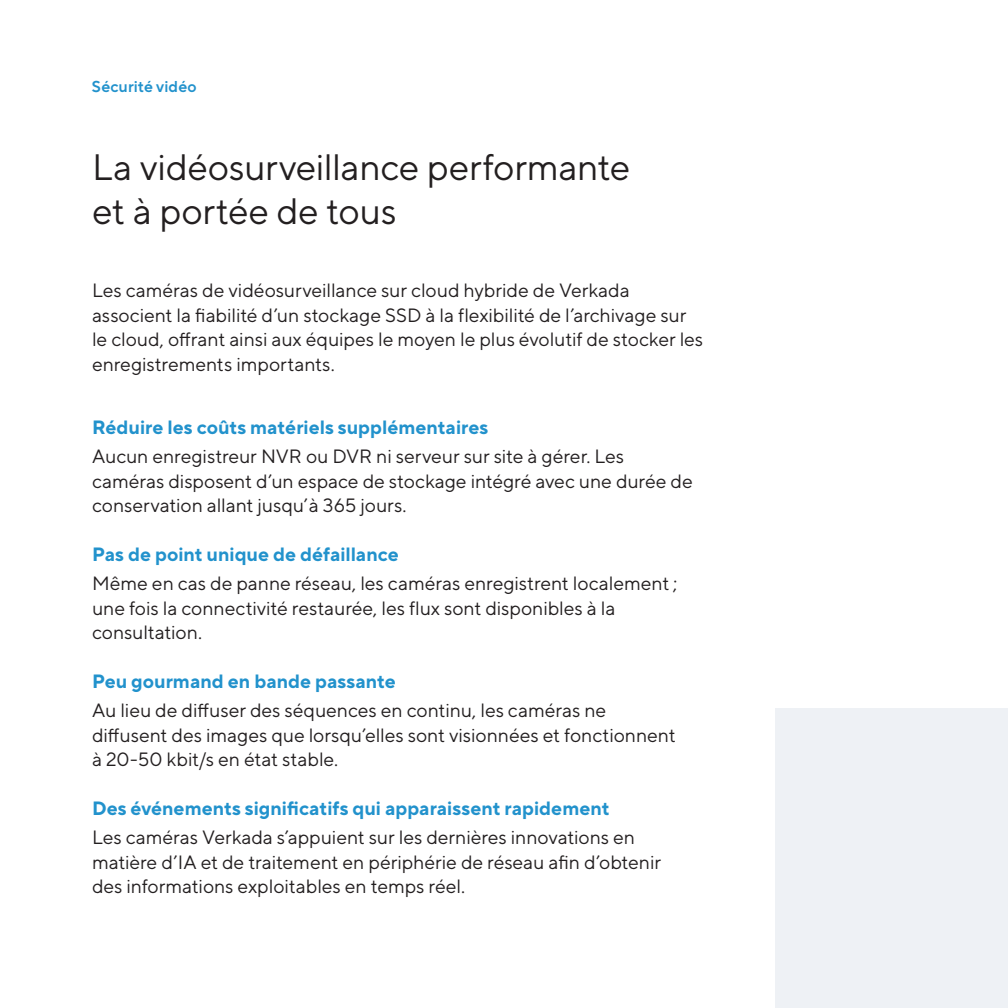
<style>
.page{position:relative;width:1008px;height:1008px;background:#fff}
.page>*{position:absolute;margin:0;border:0;box-sizing:border-box;transform-origin:0 0}
.t1{font:36.75px/43.8px "TT Norms Pro";letter-spacing:-.01em;color:#231f20}
.t2{font:19.25px/24.5px "TT Norms Pro";color:#231f20}
.t3{font:700 19.25px "TT Norms Pro";color:#2292cc}
.t4{font:600 15.75px "TT Norms Pro";letter-spacing:.005em;color:#2292cc}
</style>
<div class="page">
<div style="left:775px;top:709px;width:233px;height:299px;background:#eef1f5"></div>
<p class="t4" style="left:92px;top:75px;width:106px">Sécurité vidéo</p>
<p class="t1" style="left:92px;top:143px;width:540px">La vidéosurveillance performante et à portée de tous</p>
<p class="t2" style="left:92px;top:277px;width:613px">Les caméras de vidéosurveillance sur cloud hybride de Verkada associent la fiabilité d’un stockage SSD à la flexibilité de l’archivage sur le cloud, offrant ainsi aux équipes le moyen le plus évolutif de stocker les enregistrements importants.</p>
<p class="t3" style="left:92px;top:413px;width:398px">Réduire les coûts matériels supplémentaires</p>
<p class="t2" style="left:92px;top:443px;width:602px">Aucun enregistreur NVR ou DVR ni serveur sur site à gérer. Les caméras disposent d’un espace de stockage intégré avec une durée de conservation allant jusqu’à 365 jours.</p>
<p class="t3" style="left:92px;top:540px;width:308px">Pas de point unique de défaillance</p>
<p class="t2" style="left:92px;top:570px;width:587px">Même en cas de panne réseau, les caméras enregistrent localement ; une fois la connectivité restaurée, les flux sont disponibles à la consultation.</p>
<p class="t3" style="left:92px;top:667px;width:305px">Peu gourmand en bande passante</p>
<p class="t2" style="left:92px;top:697px;width:585px">Au lieu de diffuser des séquences en continu, les caméras ne diffusent des images que lorsqu’elles sont visionnées et fonctionnent à 20-50 kbit/s en état stable.</p>
<p class="t3" style="left:92px;top:794px;width:519px">Des événements significatifs qui apparaissent rapidement</p>
<p class="t2" style="left:92px;top:824px;width:571px">Les caméras Verkada s’appuient sur les dernières innovations en matière d’IA et de traitement en périphérie de réseau afin d’obtenir des informations exploitables en temps réel.</p>
</div>
